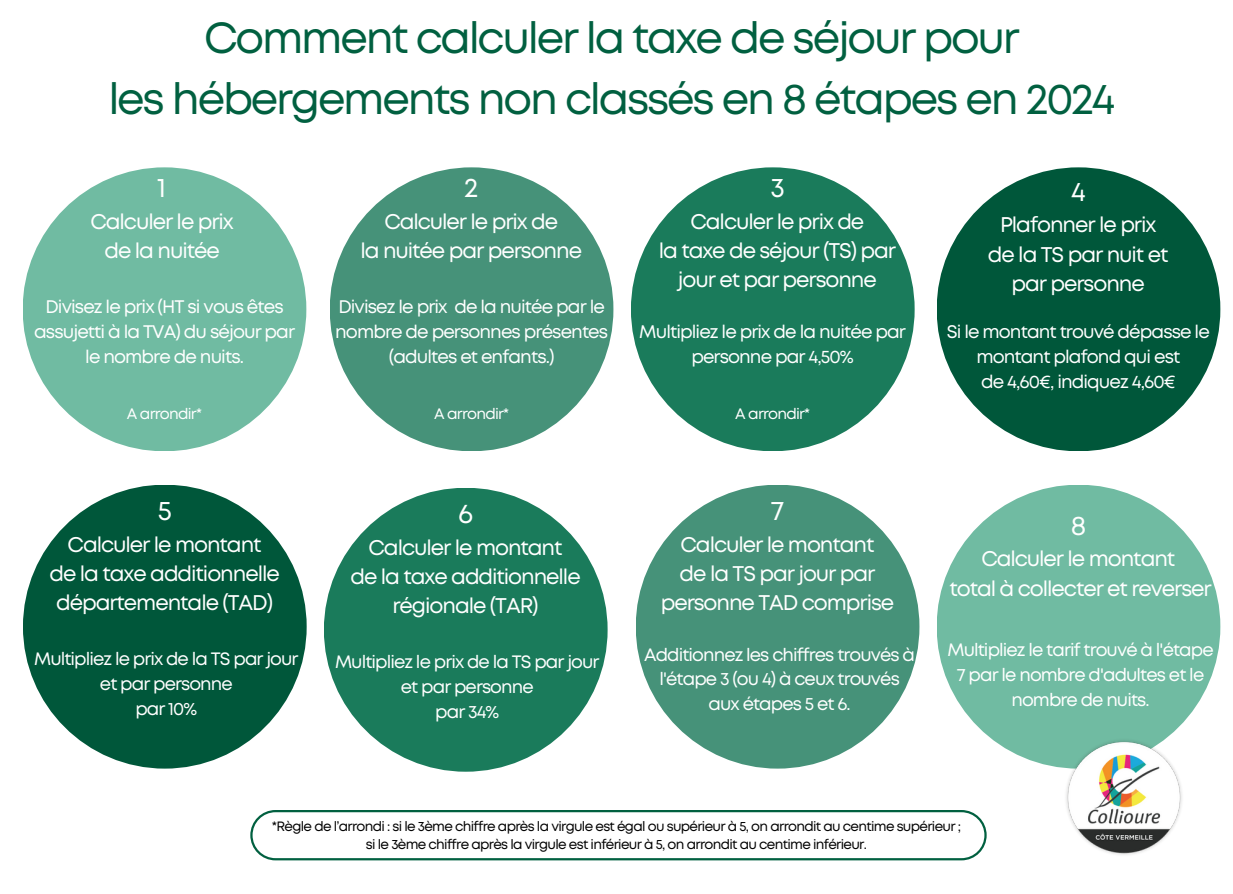
<style>
.page{position:relative;width:1233px;height:894px;background:#fff}
.page>*{position:absolute;margin:0;border:0;box-sizing:border-box;transform-origin:0 0}
.t1{font:43.5px "Mont";letter-spacing:-.05em;color:#016040}
.t2{font:27px "Mont";color:#fff}
.t3{font:21.15px/29.2px "Mont";letter-spacing:-.05em;color:#fff;text-align:center}
.t4{font:18.15px/24.8px "Mont";letter-spacing:-.05em;color:#fff;text-align:center}
.t5{font:17.85px/24.8px "Mont";letter-spacing:-.05em;color:#fff;text-align:center}
.t6{font:15.15px "Mont";letter-spacing:-.05em;color:#fff}
.t7{font:13.5px "Mont";letter-spacing:-.05em;color:#000}
</style>
<div class="page">
<div style="left:23px;top:167px;width:283px;height:284px;background:#70bba2;border-radius:50%"></div>
<div style="left:330px;top:167px;width:283px;height:284px;background:#469279;border-radius:50%"></div>
<div style="left:937px;top:167px;width:283px;height:284px;background:#00573a;border-radius:50%"></div>
<div style="left:631px;top:167px;width:284px;height:284px;background:#1a7b5b;border-radius:50%"></div>
<div style="left:23px;top:484px;width:284px;height:284px;background:#00573a;border-radius:50%"></div>
<div style="left:636px;top:484px;width:283px;height:284px;background:#469279;border-radius:50%"></div>
<div style="left:937px;top:484px;width:283px;height:284px;background:#70bba2;border-radius:50%"></div>
<img style="left:1063px;top:736px;width:119px;height:119px">
<svg style="left:250px;top:810px;width:737px;height:50px"></svg>
<div style="left:324px;top:487px;width:284px;height:284px;background:#1a7b5b;border-radius:50%"></div>
<p class="t1" style="left:204px;top:22px;width:817px">Comment calculer la taxe de séjour pour</p>
<p class="t1" style="left:108px;top:83px;width:1009px">les hébergements non classés en 8 étapes en 2024</p>
<p class="t2" style="left:157px;top:177px;width:10px">1</p>
<p class="t3" style="left:90px;top:208px;width:145px">Calculer le prix</p>
<p class="t3" style="left:104px;top:237px;width:117px">de la nuitée</p>
<p class="t4" style="left:34px;top:295px;width:262px">Divisez le prix (HT si vous êtes assujetti à la TVA) du séjour par</p>
<p class="t4" style="left:85px;top:345px;width:160px">le nombre de nuits.</p>
<p class="t2" style="left:464px;top:177px;width:16px">2</p>
<p class="t3" style="left:384px;top:208px;width:175px">Calculer le prix de</p>
<p class="t3" style="left:360px;top:237px;width:223px">la nuitée par personne</p>
<p class="t4" style="left:335px;top:295px;width:275px">Divisez le prix de la nuitée par le nombre de personnes présentes (adultes et enfants.)</p>
<p class="t2" style="left:770px;top:177px;width:16px">3</p>
<p class="t3" style="left:691px;top:208px;width:175px">Calculer le prix de</p>
<p class="t3" style="left:659px;top:237px;width:239px">la taxe de séjour (TS) par jour et par personne</p>
<p class="t4" style="left:639px;top:320px;width:268px">Multipliez le prix de la nuitée par personne par 4,50%</p>
<p class="t2" style="left:1071px;top:181px;width:16px">4</p>
<p class="t3" style="left:1000px;top:212px;width:158px">Plafonner le prix</p>
<p class="t3" style="left:988px;top:241px;width:182px">de la TS par nuit et</p>
<p class="t3" style="left:1012px;top:270px;width:135px">par personne</p>
<p class="t4" style="left:947px;top:320px;width:265px">Si le montant trouvé dépasse le montant plafond qui est</p>
<p class="t4" style="left:981px;top:370px;width:196px">de 4,60€, indiquez 4,60€</p>
<p class="t6" style="left:127px;top:408px;width:77px">A arrondir*</p>
<p class="t6" style="left:434px;top:408px;width:77px">A arrondir*</p>
<p class="t6" style="left:735px;top:408px;width:77px">A arrondir*</p>
<p class="t2" style="left:158px;top:500px;width:16px">5</p>
<p class="t3" style="left:68px;top:531px;width:196px">Calculer le montant</p>
<p class="t3" style="left:50px;top:560px;width:232px">de la taxe additionnelle départementale (TAD)</p>
<p class="t5" style="left:34px;top:647px;width:266px">Multipliez le prix de la TS par jour et par personne</p>
<p class="t5" style="left:135px;top:697px;width:63px">par 10%</p>
<p class="t2" style="left:458px;top:503px;width:16px">6</p>
<p class="t3" style="left:369px;top:534px;width:196px">Calculer le montant</p>
<p class="t3" style="left:350px;top:563px;width:232px">de la taxe additionnelle régionale (TAR)</p>
<p class="t5" style="left:335px;top:650px;width:266px">Multipliez le prix de la TS par jour et par personne</p>
<p class="t5" style="left:435px;top:700px;width:65px">par 34%</p>
<p class="t2" style="left:771px;top:500px;width:15px">7</p>
<p class="t3" style="left:681px;top:531px;width:196px">Calculer le montant</p>
<p class="t3" style="left:661px;top:560px;width:235px">de la TS parjour par personne TAD comprise</p>
<p class="t5" style="left:644px;top:643px;width:272px">Additionnez les chiffres trouvés à l'étape 3 (ou 4) à ceux trouvés</p>
<p class="t5" style="left:709px;top:692px;width:144px">aux étapes 5 et 6.</p>
<p class="t2" style="left:1071px;top:515px;width:17px">8</p>
<p class="t3" style="left:981px;top:545px;width:196px">Calculer le montant</p>
<p class="t3" style="left:949px;top:575px;width:264px">total à collecter et reverser</p>
<p class="t5" style="left:948px;top:638px;width:268px">Multipliez le tarif trouvé à l'étape</p>
<p class="t5" style="left:957px;top:663px;width:249px">7 par le nombre d'adultes et le nombre de nuits.</p>
<p class="t7" style="left:272px;top:821px;width:691px">*Règle de l’arrondi : si le 3ème chiffre après la virgule est égal ou supérieur à 5, on arrondit au centime supérieur ;</p>
<p class="t7" style="left:366px;top:839px;width:503px">si le 3ème chiffre après la virgule est inférieur à 5, on arrondit au centime inférieur.</p>
</div>
